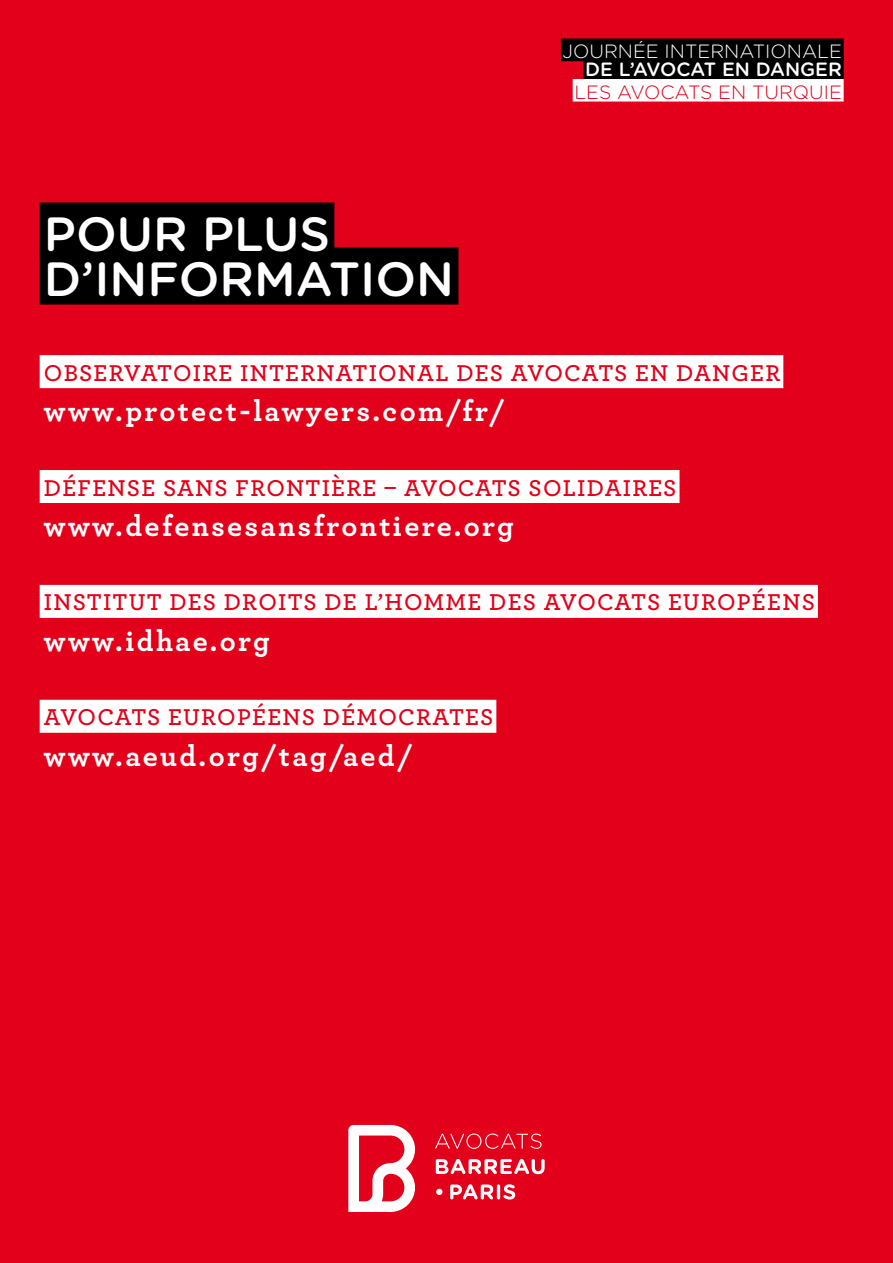
<style>
.page{position:relative;width:893px;height:1263px;background:#e2001a}
.page>*{position:absolute;margin:0;border:0;box-sizing:border-box;transform-origin:0 0}
.t1{font:500 48px/45px "Gotham Rounded";color:#fff}
.t2{font:700 30px "Archer";letter-spacing:.08em;color:#fff}
.t3{font:600 24px "Archer";letter-spacing:.05em;color:#e2001a}
.t4{font:300 19.2px "Gotham Rounded";color:#fff}
.t5{font:300 19.2px "Gotham Rounded";color:#e2001a}
.t6{font:500 19.2px "Gotham Rounded";color:#fff}
</style>
<div class="page">
<div style="left:40px;top:203px;width:294px;height:57px;background:#000"></div>
<div style="left:40px;top:248px;width:418px;height:57px;background:#000"></div>
<div style="left:40px;top:355px;width:743px;height:33px;background:#fff"></div>
<div style="left:40px;top:470px;width:639px;height:33px;background:#fff"></div>
<div style="left:40px;top:585px;width:778px;height:33px;background:#fff"></div>
<div style="left:40px;top:700px;width:456px;height:33px;background:#fff"></div>
<svg style="left:348px;top:1125px;width:67px;height:87px"></svg>
<svg style="left:436px;top:1184px;width:79px;height:15px"></svg>
<svg style="left:436px;top:1159px;width:109px;height:15px"></svg>
<svg style="left:435px;top:1133px;width:107px;height:16px"></svg>
<div style="left:561px;top:38px;width:283px;height:23px;background:#000"></div>
<div style="left:583px;top:56px;width:261px;height:23px;background:#000"></div>
<div style="left:573px;top:79px;width:271px;height:23px;background:#fff"></div>
<h1 class="t1" style="left:44px;top:209px;width:412px">POUR PLUS<br>D’INFORMATION</h1>
<p class="t4" style="left:563px;top:38px;width:281px">JOURNÉE INTERNATIONALE</p>
<p class="t6" style="left:585px;top:55px;width:258px">DE L’AVOCAT EN DANGER</p>
<p class="t5" style="left:574px;top:79px;width:269px">LES AVOCATS EN TURQUIE</p>
<p class="t3" style="left:44px;top:355px;width:738px">OBSERVATOIRE INTERNATIONAL DES AVOCATS EN DANGER</p>
<p class="t2" style="left:44px;top:387px;width:462px">www.protect-lawyers.com/fr/</p>
<p class="t3" style="left:44px;top:470px;width:634px">DÉFENSE SANS FRONTIÈRE – AVOCATS SOLIDAIRES</p>
<p class="t2" style="left:44px;top:502px;width:472px">www.defensesansfrontiere.org</p>
<p class="t3" style="left:44px;top:584px;width:772px">INSTITUT DES DROITS DE L’HOMME DES AVOCATS EUROPÉENS</p>
<p class="t2" style="left:44px;top:617px;width:228px">www.idhae.org</p>
<p class="t3" style="left:44px;top:699px;width:451px">AVOCATS EUROPÉENS DÉMOCRATES</p>
<p class="t2" style="left:44px;top:732px;width:370px">www.aeud.org/tag/aed/</p>
</div>
